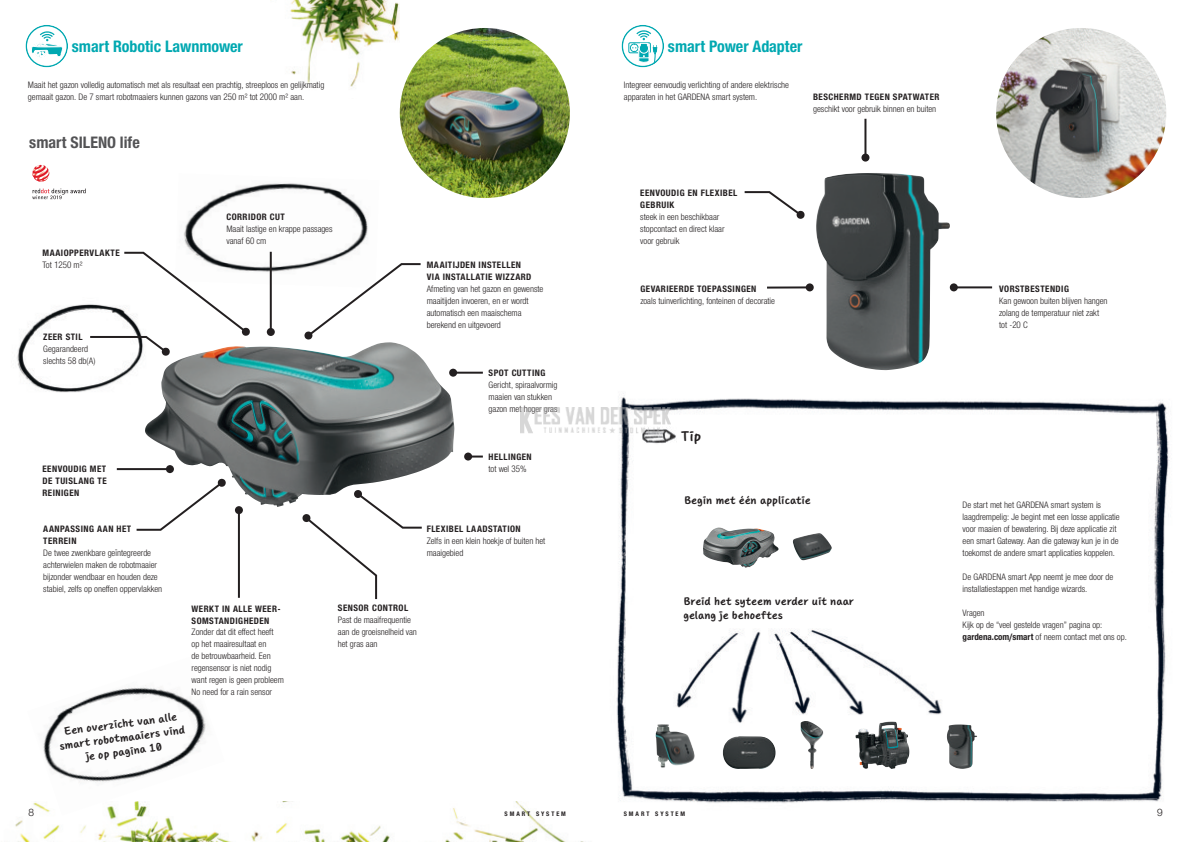
<style>
.page{position:relative;width:1191px;height:842px;background:#fff}
.page>*{position:absolute;margin:0;border:0;box-sizing:border-box;transform-origin:0 0}
.t1{font:700 16px "Gardena Sans Cond";color:#00a8b1}
.t2{font:700 16px "Gardena Sans Cond";color:#535355}
.t3{font:700 14px "Core Narae Pro";color:#231f20}
.t4{font:700 11px/14px "Core Narae Pro";color:#231f20;text-align:center}
.t5{font:10px "Gardena Sans";color:#231f20}
.t6{font:9px/12px "Gardena Sans Cond";color:#231f20}
.t7{font:700 9px/12px "Gardena Sans Cond";letter-spacing:.05em;color:#231f20}
.t8{font:700 6.3px "Gardena Sans Cond";letter-spacing:.3em;color:#231f20}
.s1{font-weight:700}
</style>
<div class="page">
<img style="left:15px;top:802px;width:569px;height:40px">
<img style="left:290px;top:0;width:109px;height:87px">
<img style="left:17px;top:304px;width:125px;height:89px">
<svg style="left:32px;top:165px;width:17px;height:17px"></svg>
<svg style="left:32px;top:189px;width:54px;height:10px"></svg>
<svg style="left:26px;top:25px;width:42px;height:42px"></svg>
<img style="left:27px;top:685px;width:197px;height:130px">
<img style="left:183px;top:183px;width:185px;height:105px">
<hr style="left:238px;top:510px;width:2px;height:88px;background:#231f20">
<div style="left:235px;top:506px;width:8px;height:8px;background:#231f20;border-radius:50%"></div>
<hr style="left:270px;top:252px;width:2px;height:80px;background:#231f20">
<div style="left:267px;top:328px;width:8px;height:8px;background:#231f20;border-radius:50%"></div>
<svg style="left:304px;top:262px;width:117px;height:78px"></svg>
<svg style="left:88px;top:251px;width:162px;height:105px"></svg>
<hr style="left:117px;top:468px;width:53px;height:2px;background:#231f20">
<svg style="left:136px;top:505px;width:59px;height:26px"></svg>
<hr style="left:453px;top:372px;width:30px;height:2px;background:#231f20">
<div style="left:449px;top:369px;width:8px;height:8px;background:#231f20;border-radius:50%"></div>
<svg style="left:472px;top:456px;width:11px;height:2px"></svg>
<div style="left:464px;top:453px;width:8px;height:8px;background:#231f20;border-radius:50%"></div>
<svg style="left:302px;top:505px;width:120px;height:95px"></svg>
<img style="left:400px;top:28px;width:170px;height:170px;border-radius:85px">
<img style="left:145px;top:342px;width:244px;height:163px">
<img style="left:603px;top:393px;width:567px;height:410px">
<svg style="left:621px;top:25px;width:43px;height:42px"></svg>
<img style="left:996px;top:28px;width:170px;height:170px;border-radius:85px">
<img style="left:816px;top:173px;width:134px;height:197px">
<svg style="left:744px;top:191px;width:61px;height:28px"></svg>
<hr style="left:767px;top:286px;width:43px;height:3px;background:#231f20">
<div style="left:806px;top:283px;width:8px;height:8px;background:#231f20;border-radius:50%"></div>
<hr style="left:864px;top:119px;width:2px;height:39px;background:#231f20">
<div style="left:861px;top:154px;width:8px;height:8px;background:#231f20;border-radius:50%"></div>
<hr style="left:954px;top:286px;width:38px;height:2px;background:#231f20">
<div style="left:950px;top:283px;width:8px;height:8px;background:#231f20;border-radius:50%"></div>
<img style="left:642px;top:427px;width:34px;height:17px">
<div style="left:962px;top:499px;width:167px;height:149px;background:#fff"></div>
<img style="left:703px;top:528px;width:75px;height:40px">
<img style="left:793px;top:533px;width:38px;height:27px">
<img style="left:655px;top:724px;width:40px;height:44px">
<img style="left:801px;top:721px;width:22px;height:48px">
<img style="left:947px;top:724px;width:30px;height:45px">
<img style="left:855px;top:722px;width:35px;height:46px">
<img style="left:723px;top:736px;width:52px;height:33px">
<img style="left:520px;top:408px;width:150px;height:26px">
<h1 class="t1" style="left:72px;top:36px;width:172px">smart Robotic Lawnmower</h1>
<p class="t6" style="left:28px;top:79px;width:298px">Maait het gazon volledig automatisch met als resultaat een prachtig, streeploos en gelijkmatig gemaait gazon. De 7 smart robotmaaiers kunnen gazons van 250 m² tot 2000 m² aan.</p>
<h1 class="t2" style="left:29px;top:132px;width:112px">smart SILENO life</h1>
<p class="t7" style="left:43px;top:247px;width:79px">MAAIOPPERVLAKTE</p>
<p class="t6" style="left:43px;top:259px;width:41px">Tot 1250 m²</p>
<p class="t7" style="left:43px;top:331px;width:41px">ZEER STIL</p>
<p class="t6" style="left:43px;top:343px;width:54px">Gegarandeerd slechts 58 db(A)</p>
<p class="t7" style="left:43px;top:463px;width:66px;text-align:justify">EENVOUDIG MET DE TUISLANG TE REINIGEN</p>
<p class="t7" style="left:226px;top:211px;width:60px">CORRIDOR CUT</p>
<p class="t6" style="left:226px;top:223px;width:108px">Maait lastige en krappe passages vanaf 60 cm</p>
<p class="t7" style="left:427px;top:259px;width:106px">MAAITIJDEN INSTELLEN<br>VIA INSTALLATIE WIZZARD</p>
<p class="t6" style="left:427px;top:283px;width:118px">Afmeting van het gazon en gewenste maaitijden invoeren, en er wordt automatisch een maaischema berekend en uitgevoerd</p>
<p class="t7" style="left:488px;top:367px;width:58px">SPOT CUTTING</p>
<p class="t6" style="left:488px;top:379px;width:71px">Gericht, spiraalvormig maaien van stukken gazon met hoger gras</p>
<p class="t7" style="left:488px;top:451px;width:45px">HELLINGEN</p>
<p class="t6" style="left:488px;top:463px;width:40px">tot wel 35%</p>
<p class="t7" style="left:43px;top:523px;width:89px">AANPASSING AAN HET<br>TERREIN</p>
<p class="t6" style="left:43px;top:547px;width:120px">De twee zwenkbare geïntegreerde achterwielen maken de robotmaaier bijzonder wendbaar en houden deze stabiel, zelfs op oneffen oppervlakken</p>
<p class="t7" style="left:192px;top:602px;width:91px">WERKT IN ALLE WEER-<br>SOMSTANDIGHEDEN</p>
<p class="t6" style="left:192px;top:626px;width:94px">Zonder dat dit effect heeft<br>op het maairesultaat en<br>de betrouwbaarheid. Een regensensor is niet nodig want regen is geen probleem<br>No need for a rain sensor</p>
<p class="t4" style="left:57px;top:725px;width:128px;rotate:-8deg">Een overzicht van alle smart robotmaaiers vind je op pagina 10</p>
<p class="t7" style="left:427px;top:523px;width:96px">FLEXIBEL LAADSTATION</p>
<p class="t6" style="left:427px;top:535px;width:120px">Zelfs in een klein hoekje of buiten het maaigebied</p>
<p class="t7" style="left:338px;top:602px;width:72px">SENSOR CONTROL</p>
<p class="t6" style="left:338px;top:614px;width:81px">Past de maaifrequentie aan de groeisnelheid van het gras aan</p>
<p class="t5" style="left:28px;top:806px;width:7px">8</p>
<p class="t8" style="left:504px;top:810px;width:63px">SMART SYSTEM</p>
<h1 class="t1" style="left:668px;top:36px;width:136px">smart Power Adapter</h1>
<p class="t6" style="left:624px;top:79px;width:167px">Integreer eenvoudig verlichting of andere elektrische apparaten in het GARDENA smart system.</p>
<p class="t7" style="left:813px;top:91px;width:128px">BESCHERMD TEGEN SPATWATER</p>
<p class="t6" style="left:813px;top:103px;width:125px">geschikt voor gebruik binnen en buiten</p>
<p class="t7" style="left:640px;top:187px;width:99px">EENVOUDIG EN FLEXIBEL<br>GEBRUIK</p>
<p class="t6" style="left:640px;top:211px;width:86px">steek in een beschikbaar stopcontact en direct klaar voor gebruik</p>
<p class="t7" style="left:640px;top:283px;width:118px">GEVARIEERDE TOEPASSINGEN</p>
<p class="t6" style="left:640px;top:295px;width:136px">zoals tuinverlichting, fonteinen of decoratie</p>
<p class="t7" style="left:999px;top:283px;width:71px">VORSTBESTENDIG</p>
<p class="t6" style="left:999px;top:295px;width:110px">Kan gewoon buiten blijven hangen zolang de temperatuur niet zakt tot -20 C</p>
<h2 class="t3" style="left:681px;top:426px;width:22px">Tip</h2>
<p class="t4" style="left:684px;top:492px;width:128px">Begin met één applicatie</p>
<p class="t4" style="left:683px;top:593px;width:172px;text-align:left">Breid het syteem verder uit naar gelang je behoeftes</p>
<p class="t6" style="left:962px;top:499px;width:159px">De start met het GARDENA smart system is laagdrempelig: Je begint met een losse applicatie voor maaien of bewatering. Bij deze applicatie zit een smart Gateway. Aan die gateway kun je in de toekomst de andere smart applicaties koppelen.</p>
<p class="t6" style="left:962px;top:571px;width:152px">De GARDENA smart App neemt je mee door de installatiestappen met handige wizards.</p>
<p class="t6" style="left:962px;top:607px;width:166px">Vragen<br>Kijk op de “veel gestelde vragen” pagina op: <span class="s1">gardena.com/smart</span> of neem contact met ons op.</p>
<p class="t8" style="left:624px;top:810px;width:63px">SMART SYSTEM</p>
<p class="t5" style="left:1157px;top:806px;width:7px">9</p>
</div>
